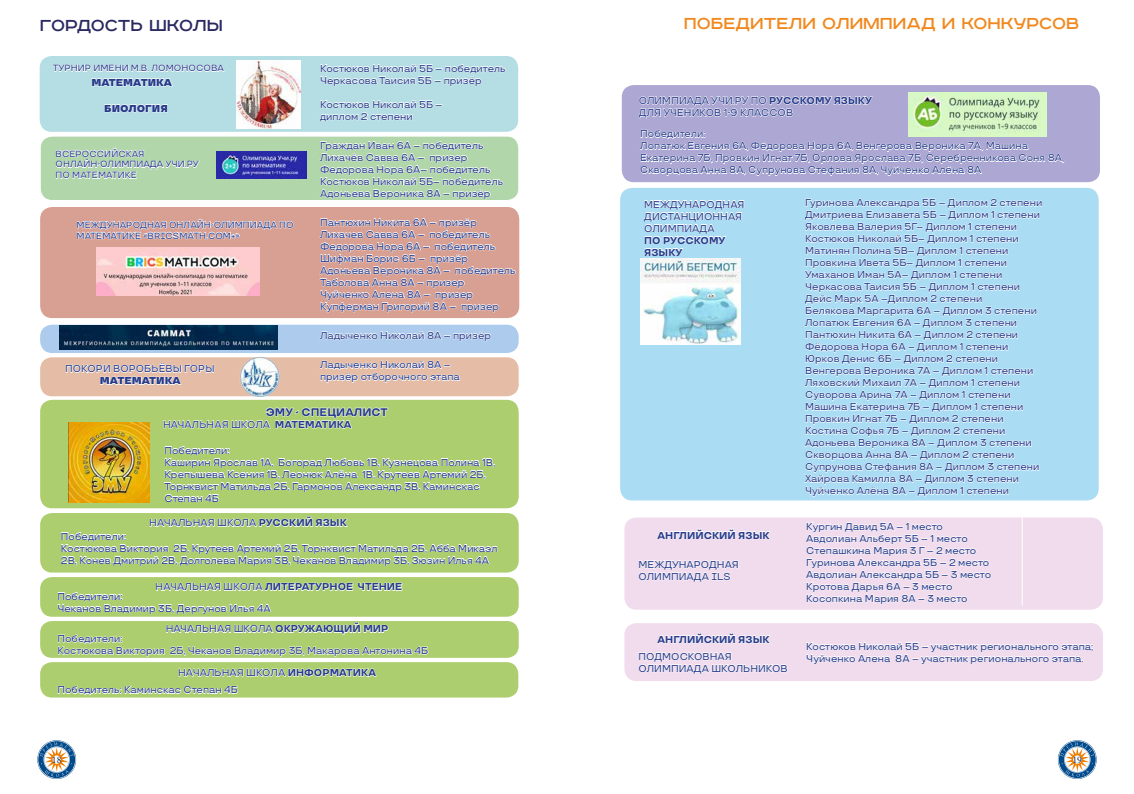
<style>
.page{position:relative;width:1134px;height:794px;background:#fff}
.page>*{position:absolute;margin:0;border:0;box-sizing:border-box;transform-origin:0 0}
.t1{font:20px "Road Radio";color:#f1881d}
.t2{font:20px "Road Radio";letter-spacing:-.01em;color:#2a2a63}
.t3{font:700 11px "TT Travels";color:#283d8b}
.t4{font:500 10px/12px "TT Travels";color:#283d8b}
.t5{font:700 10px/12px "TT Travels";color:#283d8b}
.t6{font:900 10px "TT Travels";color:#283d8b}
.t7{font:10px "Minion Pro";color:#202f51}
.t8{font:500 9px/10.8px "TT Travels";color:#283d8b}
.s1{font-weight:700}
.s2{font-weight:500}
</style>
<div class="page">
<div style="left:624px;top:623px;width:479px;height:58px;background:#f1dced;border-radius:12px"></div>
<div style="left:624px;top:517px;width:479px;height:92px;background:#f1dced;border-radius:12px"></div>
<div style="left:620px;top:188px;width:479px;height:312px;background:#aadcf4;border-radius:12px"></div>
<div style="left:622px;top:85px;width:478px;height:97px;background:#ada7d3;border-radius:12px"></div>
<div style="left:40px;top:662px;width:478px;height:35px;background:#adce6f;border-radius:12px"></div>
<div style="left:40px;top:621px;width:479px;height:37px;background:#adce6f;border-radius:12px"></div>
<div style="left:40px;top:577px;width:479px;height:40px;background:#adce6f;border-radius:12px"></div>
<div style="left:40px;top:513px;width:479px;height:59px;background:#adce6f;border-radius:12px"></div>
<div style="left:40px;top:400px;width:479px;height:108px;background:#adce6f;border-radius:12px"></div>
<div style="left:40px;top:357px;width:479px;height:39px;background:#e5bda7;border-radius:12px"></div>
<div style="left:40px;top:325px;width:479px;height:28px;background:#adcbec;border-radius:12px"></div>
<div style="left:40px;top:207px;width:479px;height:111px;background:#d89f93;border-radius:12px"></div>
<div style="left:40px;top:136px;width:479px;height:64px;background:#b0d6a9;border-radius:12px"></div>
<div style="left:40px;top:136px;width:479px;height:65px;border:1px solid #fff;border-radius:12px"></div>
<div style="left:40px;top:56px;width:478px;height:76px;background:#b4dee4;border-radius:12px"></div>
<svg style="left:320px;top:64px;width:186px;height:22px"></svg>
<svg style="left:320px;top:100px;width:122px;height:21px"></svg>
<svg style="left:320px;top:141px;width:183px;height:58px"></svg>
<svg style="left:320px;top:218px;width:196px;height:94px"></svg>
<svg style="left:320px;top:331px;width:171px;height:10px"></svg>
<svg style="left:320px;top:360px;width:140px;height:23px"></svg>
<img style="left:60px;top:325px;width:218px;height:25px">
<img style="left:237px;top:61px;width:63px;height:67px">
<img style="left:69px;top:422px;width:81px;height:80px">
<img style="left:908px;top:93px;width:138px;height:37px">
<img style="left:216px;top:151px;width:90px;height:28px">
<img style="left:96px;top:247px;width:164px;height:48px">
<svg style="left:52px;top:64px;width:172px;height:8px"></svg>
<svg style="left:56px;top:148px;width:144px;height:31px"></svg>
<svg style="left:77px;top:219px;width:216px;height:20px"></svg>
<img style="left:233px;top:356px;width:52px;height:40px">
<svg style="left:66px;top:363px;width:148px;height:22px"></svg>
<svg style="left:163px;top:407px;width:225px;height:21px"></svg>
<svg style="left:179px;top:668px;width:197px;height:8px"></svg>
<svg style="left:58px;top:685px;width:180px;height:10px"></svg>
<svg style="left:164px;top:446px;width:331px;height:56px"></svg>
<svg style="left:61px;top:516px;width:436px;height:50px"></svg>
<svg style="left:58px;top:622px;width:370px;height:34px"></svg>
<svg style="left:58px;top:583px;width:344px;height:31px"></svg>
<svg style="left:640px;top:130px;width:424px;height:46px"></svg>
<svg style="left:638px;top:96px;width:234px;height:22px"></svg>
<svg style="left:644px;top:200px;width:100px;height:56px"></svg>
<svg style="left:805px;top:198px;width:237px;height:299px"></svg>
<img style="left:641px;top:258px;width:99px;height:86px">
<hr style="left:1022px;top:517px;width:1px;height:89px;background:#fff">
<svg style="left:806px;top:522px;width:185px;height:82px"></svg>
<svg style="left:639px;top:560px;width:99px;height:22px"></svg>
<svg style="left:657px;top:528px;width:113px;height:11px"></svg>
<svg style="left:807px;top:642px;width:286px;height:22px"></svg>
<svg style="left:657px;top:633px;width:113px;height:10px"></svg>
<svg style="left:639px;top:652px;width:149px;height:22px"></svg>
<svg style="left:37px;top:740px;width:39px;height:39px"></svg>
<svg style="left:38px;top:740px;width:38px;height:38px"></svg>
<svg style="left:38px;top:741px;width:37px;height:37px"></svg>
<svg style="left:1058px;top:740px;width:39px;height:39px"></svg>
<svg style="left:1058px;top:740px;width:38px;height:38px"></svg>
<svg style="left:1059px;top:741px;width:37px;height:37px"></svg>
<div style="left:1074px;top:756px;width:7px;height:6px;background:#fff;border-radius:50%"></div>
<svg style="left:92px;top:78px;width:81px;height:8px"></svg>
<svg style="left:104px;top:104px;width:64px;height:8px"></svg>
<h1 class="t2" style="left:40px;top:14px;width:185px">ГОРДОСТЬ ШКОЛЫ</h1>
<h1 class="t1" style="left:684px;top:12px;width:397px">ПОБЕДИТЕЛИ ОЛИМПИАД И КОНКУРСОВ</h1>
<p class="t8" style="left:53px;top:63px;width:173px">ТУРНИР ИМЕНИ М.В. ЛОМОНОСОВА</p>
<p class="t6" style="left:91px;top:76px;width:82px">МАТЕМАТИКА</p>
<p class="t6" style="left:104px;top:102px;width:65px">БИОЛОГИЯ</p>
<p class="t8" style="left:56px;top:148px;width:145px">ВСЕРОССИЙСКАЯ<br>ОНЛАЙН-ОЛИМПИАДА УЧИ.РУ<br>ПО МАТЕМАТИКЕ</p>
<p class="t8" style="left:77px;top:219px;width:219px">МЕЖДУНАРОДНАЯ ОНЛАЙН-ОЛИМПИАДА ПО<br>МАТЕМАТИКЕ «BRICSMATH.COM+»</p>
<p class="t4" style="left:65px;top:363px;width:151px">ПОКОРИ ВОРОБЬЁВЫ ГОРЫ</p>
<p class="t6" style="left:100px;top:374px;width:82px">МАТЕМАТИКА</p>
<p class="t4" style="left:320px;top:62px;width:187px">Костюков Николай 5Б – победитель<br>Черкасова Таисия 5Б – призёр</p>
<p class="t4" style="left:320px;top:98px;width:124px">Костюков Николай 5Б – диплом 2 степени</p>
<p class="t4" style="left:320px;top:139px;width:185px">Граждан Иван 6А – победитель<br>Лихачёв Савва 6А – призер<br>Федорова Нора 6А– победитель<br>Костюков Николай 5Б– победитель<br>Адоньева Вероника 8А – призёр</p>
<p class="t4" style="left:320px;top:216px;width:197px">Пантюхин Никита 6А – призёр<br>Лихачев Савва 6А – победитель<br>Федорова Нора 6А – победитель<br>Шифман Борис 6Б – призёр<br>Адоньева Вероника 8А – победитель<br>Таболова Анна 8А – призер<br>Чуйченко Алена 8А – призер<br>Купферман Григорий 8А – призер</p>
<p class="t4" style="left:320px;top:329px;width:173px">Ладыченко Николай 8А – призёр</p>
<p class="t4" style="left:320px;top:359px;width:141px">Ладыченко Николай 8А – призёр отборочного этапа</p>
<p class="t3" style="left:266px;top:405px;width:124px">ЭМУ - СПЕЦИАЛИСТ</p>
<p class="t4" style="left:163px;top:418px;width:190px">НАЧАЛЬНАЯ ШКОЛА <span class="s1">МАТЕМАТИКА</span></p>
<p class="t4" style="left:164px;top:444px;width:332px">Победители:<br>Каширин Ярослав 1А, Богорад Любовь 1В, Кузнецова Полина 1В, Крепышева Ксения 1В, Леонюк Алёна 1В, Крутеев Артемий 2Б, Торнквист Матильда 2Б, Гармонов Александр 3В, Каминскас Степан 4Б</p>
<p class="t4" style="left:61px;top:530px;width:438px">Победители:<br>Костюкова Виктория 2Б, Крутеев Артемий 2Б, Торнквист Матильда 2Б, Абба Микаэл<br>2В, Конев Дмитрий 2В, Долголева Мария 3В, Чеканов Владимир 3Б, Зюзин Илья 4А</p>
<p class="t4" style="left:149px;top:517px;width:199px">НАЧАЛЬНАЯ ШКОЛА <span class="s1">РУССКИЙ ЯЗЫК</span></p>
<p class="t5" style="left:156px;top:581px;width:248px"><span class="s2">НАЧАЛЬНАЯ ШКОЛА</span> ЛИТЕРАТУРНОЕ ЧТЕНИЕ</p>
<p class="t4" style="left:57px;top:590px;width:215px">Победители:<br>Чеканов Владимир 3Б, Дергунов Илья 4А</p>
<p class="t4" style="left:166px;top:623px;width:224px">НАЧАЛЬНАЯ ШКОЛА <span class="s1">ОКРУЖАЮЩИЙ МИР</span></p>
<p class="t4" style="left:57px;top:632px;width:373px">Победители:<br>Костюкова Виктория 2Б, Чеканов Владимир 3Б, Макарова Антонина 4Б</p>
<p class="t4" style="left:178px;top:666px;width:199px">НАЧАЛЬНАЯ ШКОЛА <span class="s1">ИНФОРМАТИКА</span></p>
<p class="t4" style="left:57px;top:684px;width:182px">Победитель: Каминскас Степан 4Б</p>
<p class="t4" style="left:639px;top:95px;width:235px">ОЛИМПИАДА УЧИ.РУ ПО <span class="s1">РУССКОМУ ЯЗЫКУ<br></span>ДЛЯ УЧЕНИКОВ 1-9 КЛАССОВ</p>
<p class="t4" style="left:640px;top:128px;width:425px">Победители:<br>Лопатюк Евгения 6А, Фёдорова Нора 6А, Венгерова Вероника 7А, Машина Екатерина 7Б, Провкин Игнат 7Б, Орлова Ярослава 7Б, Серебренникова Соня 8А, Скворцова Анна 8А, Супрунова Стефания 8А, Чуйченко Алёна 8А</p>
<p class="t4" style="left:644px;top:198px;width:102px">МЕЖДУНАРОДНАЯ<br>ДИСТАНЦИОННАЯ<br>ОЛИМПИАДА</p>
<p class="t5" style="left:644px;top:234px;width:83px">ПО РУССКОМУ<br>ЯЗЫКУ</p>
<p class="t5" style="left:658px;top:529px;width:113px">АНГЛИЙСКИЙ ЯЗЫК</p>
<p class="t4" style="left:639px;top:558px;width:102px">МЕЖДУНАРОДНАЯ<br>ОЛИМПИАДА ILS</p>
<p class="t5" style="left:658px;top:633px;width:113px">АНГЛИЙСКИЙ ЯЗЫК</p>
<p class="t4" style="left:639px;top:650px;width:151px">ПОДМОСКОВНАЯ<br>ОЛИМПИАДА ШКОЛЬНИКОВ</p>
<p class="t4" style="left:805px;top:197px;width:239px">Гуринова Александра 5Б – Диплом 2 степени Дмитриева Елизавета 5Б – Диплом 1 степени Яковлева Валерия 5Г– Диплом 1 степени Костюков Николай 5Б– Диплом 1 степени Матинян Полина 5В– Диплом 1 степени Провкина Ивета 5Б– Диплом 1 степени Умаханов Иман 5А– Диплом 1 степени Черкасова Таисия 5Б – Диплом 1 степени Дейс Марк 5А –Диплом 2 степени<br>Белякова Маргарита 6А – Диплом 3 степени Лопатюк Евгения 6А – Диплом 3 степени Пантюхин Никита 6А – Диплом 2 степени Фёдорова Нора 6А – Диплом 1 степени Юрков Денис 6Б – Диплом 2 степени Венгерова Вероника 7А – Диплом 1 степени Ляховский Михаил 7А – Диплом 1 степени Суворова Арина 7А – Диплом 1 степени Машина Екатерина 7Б – Диплом 1 степени Провкин Игнат 7Б – Диплом 2 степени Костина Софья 7Б – Диплом 2 степени Адоньева Вероника 8А – Диплом 3 степени Скворцова Анна 8А – Диплом 2 степени Супрунова Стефания 8А – Диплом 3 степени Хайрова Камилла 8А – Диплом 3 степени Чуйченко Алёна 8А – Диплом 1 степени</p>
<p class="t4" style="left:806px;top:520px;width:186px">Кургин Давид 5А – 1 место<br>Авдолиан Альберт 5Б – 1 место<br>Степашкина Мария 3 Г – 2 место<br>Гуринова Александра 5Б – 2 место<br>Авдолиан Александра 5Б – 3 место<br>Кротова Дарья 6А – 3 место<br>Косопкина Мария 8А – 3 место</p>
<p class="t4" style="left:806px;top:640px;width:289px">Костюков Николай 5Б – участник регионального этапа;<br>Чуйченко Алена 8А – участник регионального этапа.</p>
<p class="t7" style="left:52px;top:753px;width:11px">18</p>
<p class="t7" style="left:1072px;top:753px;width:11px">19</p>
</div>
